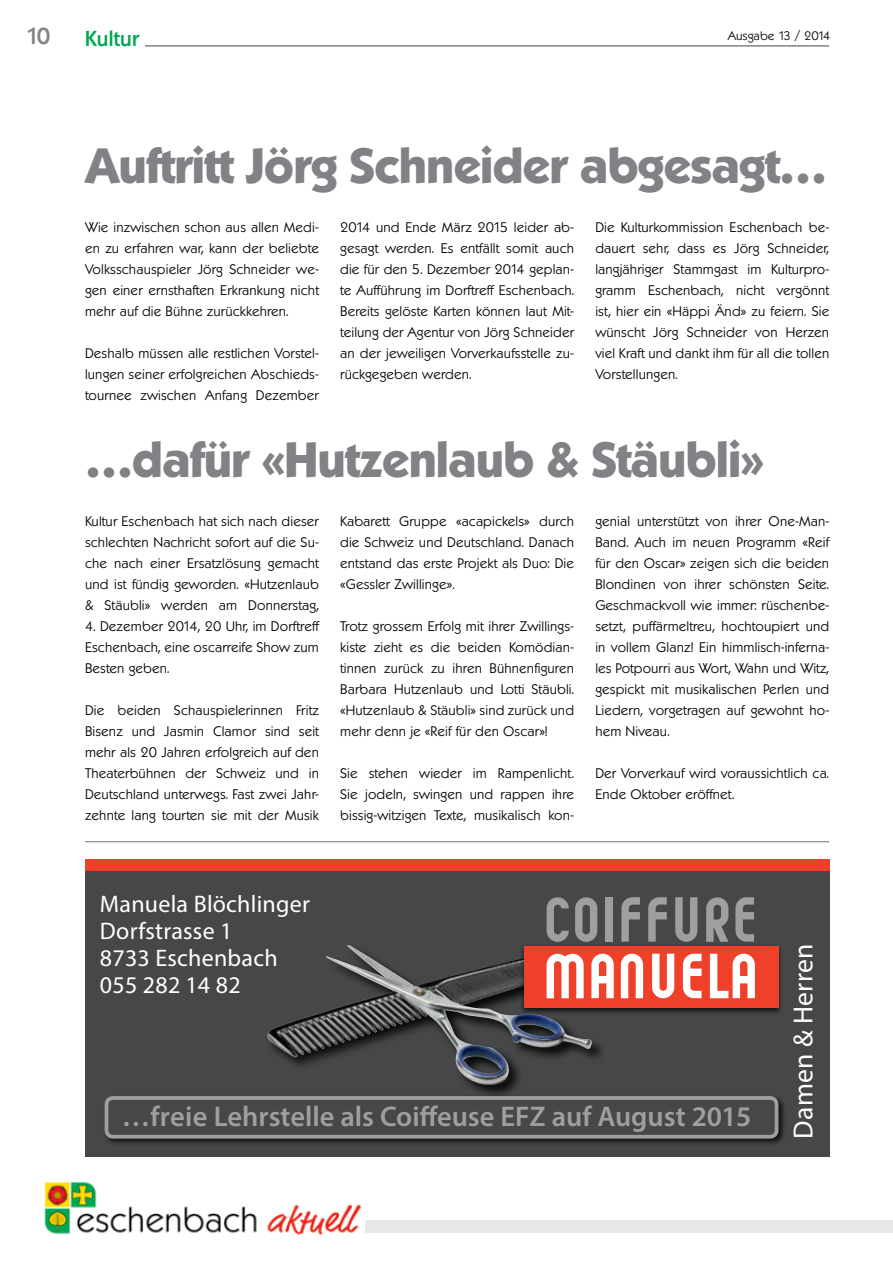
<style>
.page{position:relative;width:893px;height:1263px;background:#fff}
.page>*{position:absolute;margin:0;border:0;box-sizing:border-box;transform-origin:0 0}
.t1{font:81.6px "Globus";letter-spacing:.06em;color:#a19e9f}
.t2{font:81.6px "Globus";letter-spacing:.055em;color:#fff}
.t3{font:700 48px "Koblenz TS";letter-spacing:-.02em;color:#808285}
.t4{font:600 28.5px "Myriad Pro";color:#a19e9f}
.t5{font:27.6px "Myriad Pro";letter-spacing:.01em;color:#fff}
.t6{font:24px/27px "Myriad Pro";letter-spacing:.01em;color:#fff}
.t7{font:500 22.5px "Koblenz TS";color:#808285}
.t8{font:500 21px "Koblenz TS";letter-spacing:.02em;color:#00a651}
.t9{font:300 13.5px/21px "Koblenz TS";letter-spacing:.01em;color:#000;text-align:justify}
.t10{font:300 12px "Koblenz TS";color:#000}
</style>
<div class="page">
<div style="left:351px;top:1220px;width:542px;height:13px;background:#e6e7e8"></div>
<img style="left:44px;top:1182px;width:320px;height:53px">
<hr style="left:85px;top:45px;width:744px;height:2px;background:#808285">
<div style="left:85px;top:31px;width:60px;height:33px;background:#fff"></div>
<div style="left:85px;top:859px;width:744px;height:298px;background:#454749"></div>
<div style="left:266px;top:944px;width:340px;height:156px;background:#000;opacity:.9"></div>
<img style="left:267px;top:946px;width:145px;height:111px">
<div style="left:520px;top:944px;width:263px;height:71px;background:#000;opacity:.75"></div>
<div style="left:524px;top:946px;width:254px;height:61px;background:#ef412a"></div>
<div style="left:85px;top:859px;width:744px;height:12px;background:#ef412a"></div>
<div style="left:103px;top:1094px;width:683px;height:52px;background:#000;opacity:.75"></div>
<div style="left:106px;top:1098px;width:671px;height:39px;background:#454749;border-radius:7px"></div>
<div style="left:105px;top:1096px;width:673px;height:42px;border:4px solid #a19e9f;border-radius:7px"></div>
<hr style="left:85px;top:841px;width:744px;height:1px;background:#808285">
<h3 class="t7" style="left:26px;top:23px;width:26px">10</h3>
<h3 class="t8" style="left:85px;top:26px;width:56px">Kultur</h3>
<p class="t10" style="left:728px;top:29px;width:104px">Ausgabe 13 / 2014</p>
<h2 class="t3" style="left:85px;top:136px;width:743px">Auftritt Jörg Schneider abgesagt…</h2>
<p class="t9" style="left:85px;top:217px;width:235px">Wie inzwischen schon aus allen Medi&shy;en zu erfahren war, kann der beliebte Volksschauspieler Jörg Schneider we&shy;gen einer ernsthaften Erkrankung nicht mehr auf die Bühne zurückkehren.</p>
<p class="t9" style="left:85px;top:343px;width:235px">Deshalb müssen alle restlichen Vorstel&shy;lungen seiner erfolgreichen Abschieds&shy;tournee zwischen Anfang Dezember</p>
<p class="t9" style="left:340px;top:217px;width:235px">2014 und Ende März 2015 leider ab&shy;gesagt werden. Es entfällt somit auch die für den 5. Dezember 2014 geplan&shy;te Aufführung im Dorftreff Eschenbach.<br>Bereits gelöste Karten können laut Mit&shy;teilung der Agentur von Jörg Schneider an der jeweiligen Vorverkaufsstelle zu&shy;rückgegeben werden.</p>
<p class="t9" style="left:595px;top:217px;width:235px">Die Kulturkommission Eschenbach be&shy;dauert sehr, dass es Jörg Schneider, langjähriger Stammgast im Kulturpro&shy;gramm Eschenbach, nicht vergönnt ist, hier ein «Häppi Änd» zu feiern. Sie wünscht Jörg Schneider von Herzen viel Kraft und dankt ihm für all die tollen Vorstellungen.</p>
<h2 class="t3" style="left:85px;top:430px;width:681px">…dafür «Hutzenlaub &amp; Stäubli»</h2>
<p class="t9" style="left:85px;top:511px;width:235px">Kultur Eschenbach hat sich nach dieser schlechten Nachricht sofort auf die Su&shy;che nach einer Ersatzlösung gemacht und ist fündig geworden. «Hutzenlaub &amp; Stäubli» werden am Donnerstag,</p>
<p class="t9" style="left:85px;top:616px;width:235px">4. Dezember 2014, 20 Uhr, im Dorftreff Eschenbach, eine oscarreife Show zum Besten geben.</p>
<p class="t9" style="left:85px;top:700px;width:235px">Die beiden Schauspielerinnen Fritz Bisenz und Jasmin Clamor sind seit mehr als 20 Jahren erfolgreich auf den Theaterbühnen der Schweiz und in Deutschland unterwegs. Fast zwei Jahr&shy;zehnte lang tourten sie mit der Musik</p>
<p class="t9" style="left:595px;top:511px;width:235px">genial unterstützt von ihrer One-Man-Band. Auch im neuen Programm «Reif für den Oscar» zeigen sich die beiden Blondinen von ihrer schönsten Seite.<br>Geschmackvoll wie immer: rüschenbe&shy;setzt, puffärmeltreu, hochtoupiert und in vollem Glanz! Ein himmlisch-inferna&shy;les Potpourri aus Wort, Wahn und Witz, gespickt mit musikalischen Perlen und Liedern, vorgetragen auf gewohnt ho&shy;hem Niveau.</p>
<p class="t9" style="left:595px;top:763px;width:235px">Der Vorverkauf wird voraussichtlich ca.<br>Ende Oktober eröffnet.</p>
<p class="t9" style="left:340px;top:511px;width:235px">Kabarett Gruppe «acapickels» durch die Schweiz und Deutschland. Danach entstand das erste Projekt als Duo: Die «Gessler Zwillinge».</p>
<p class="t9" style="left:340px;top:616px;width:235px">Trotz grossem Erfolg mit ihrer Zwillings&shy;kiste zieht es die beiden Komödian&shy;tinnen zurück zu ihren Bühnenfiguren Barbara Hutzenlaub und Lotti Stäubli. «Hutzenlaub &amp; Stäubli» sind zurück und mehr denn je «Reif für den Oscar»!</p>
<p class="t9" style="left:340px;top:763px;width:235px">Sie stehen wieder im Rampenlicht.<br>Sie jodeln, swingen und rappen ihre bissig-witzigen Texte, musikalisch kon-</p>
<h3 class="t6" style="left:100px;top:890px;width:212px">Manuela Blöchlinger<br>Dorfstrasse 1<br>8733 Eschenbach<br>055 282 14 82</h3>
<h1 class="t1" style="left:546px;top:866px;width:212px">COIFFURE</h1>
<h1 class="t2" style="left:546px;top:922px;width:213px">MANUELA</h1>
<h3 class="t4" style="left:122px;top:1098px;width:631px">…freie Lehrstelle als Coiffeuse EFZ auf August 2015</h3>
<h3 class="t5" style="left:786px;top:1138px;width:196px;rotate:-90deg">Damen &amp; Herren</h3>
</div>
